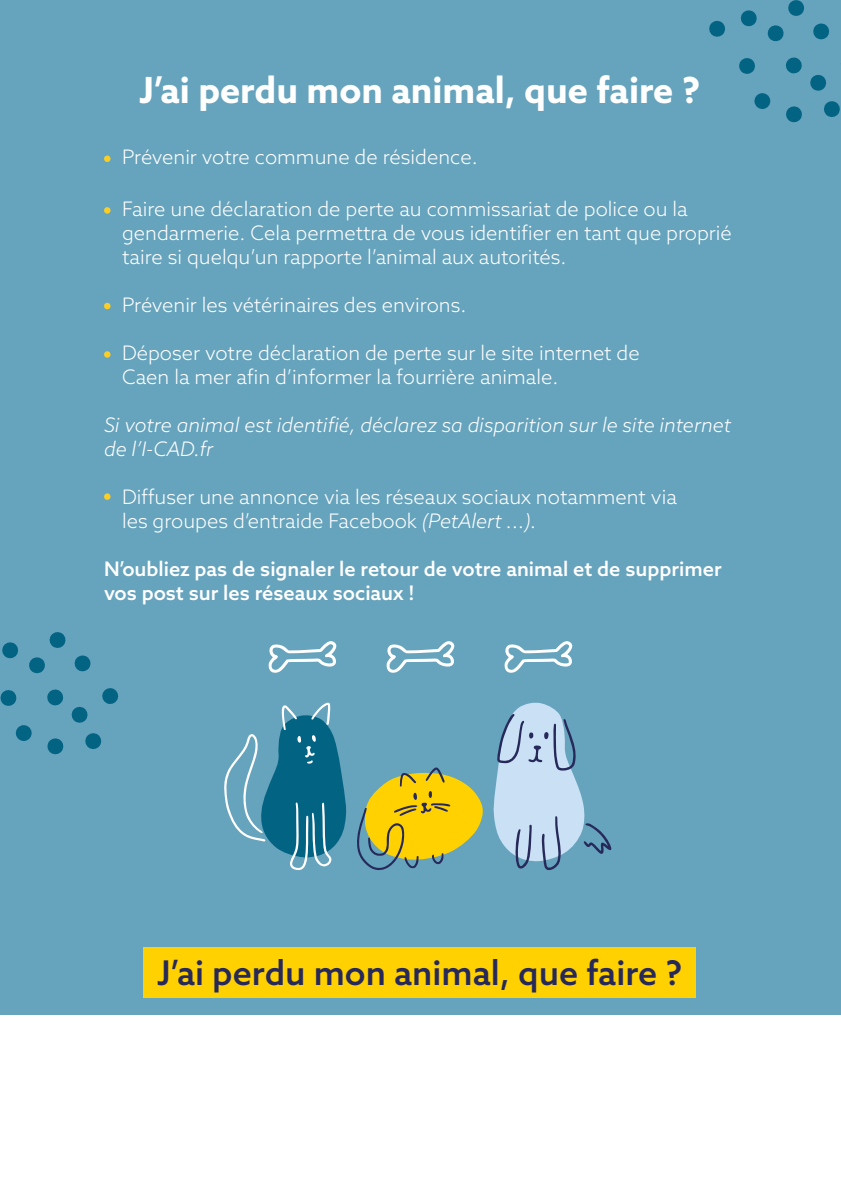
<style>
.page{position:relative;width:841px;height:1192px;background:#fff}
.page>*{position:absolute;margin:0;border:0;box-sizing:border-box;transform-origin:0 0}
.t1{font:700 36px "Azo Sans";color:#fff}
.t2{font:500 34px "Azo Sans";color:#262959}
.t3{font:300 20px/24px "Azo Sans";color:#fff}
.t4{font:500 20px/24px "Azo Sans";color:#fff}
.t5{font:italic 300 20px/24px "Azo Sans";color:#fff}
.s1{font-style:italic}
</style>
<div class="page">
<div style="left:0;top:0;width:840px;height:1014px;background:#66a3bd"></div>
<div style="left:144px;top:947px;width:552px;height:50px;background:#ffd100"></div>
<svg style="left:104px;top:207px;width:6px;height:7px"></svg>
<svg style="left:104px;top:155px;width:6px;height:7px"></svg>
<svg style="left:104px;top:303px;width:6px;height:6px"></svg>
<svg style="left:104px;top:351px;width:6px;height:7px"></svg>
<svg style="left:104px;top:493px;width:6px;height:7px"></svg>
<svg style="left:357px;top:767px;width:126px;height:104px"></svg>
<svg style="left:493px;top:702px;width:118px;height:168px"></svg>
<svg style="left:224px;top:702px;width:122px;height:168px"></svg>
<svg style="left:788px;top:0;width:16px;height:16px"></svg>
<svg style="left:709px;top:20px;width:16px;height:17px"></svg>
<svg style="left:786px;top:106px;width:16px;height:17px"></svg>
<svg style="left:739px;top:58px;width:16px;height:16px"></svg>
<svg style="left:810px;top:74px;width:16px;height:17px"></svg>
<svg style="left:813px;top:23px;width:16px;height:17px"></svg>
<svg style="left:786px;top:57px;width:16px;height:17px"></svg>
<svg style="left:767px;top:25px;width:17px;height:17px"></svg>
<svg style="left:840px;top:55px;width:1px;height:18px"></svg>
<svg style="left:824px;top:101px;width:16px;height:16px"></svg>
<svg style="left:754px;top:93px;width:16px;height:16px"></svg>
<svg style="left:741px;top:10px;width:16px;height:17px"></svg>
<svg style="left:49px;top:632px;width:17px;height:16px"></svg>
<svg style="left:47px;top:738px;width:17px;height:17px"></svg>
<svg style="left:0;top:690px;width:17px;height:16px"></svg>
<svg style="left:71px;top:707px;width:17px;height:16px"></svg>
<svg style="left:74px;top:655px;width:17px;height:17px"></svg>
<svg style="left:47px;top:689px;width:17px;height:17px"></svg>
<svg style="left:29px;top:657px;width:16px;height:17px"></svg>
<svg style="left:102px;top:688px;width:17px;height:16px"></svg>
<svg style="left:85px;top:733px;width:17px;height:16px"></svg>
<svg style="left:15px;top:725px;width:17px;height:16px"></svg>
<svg style="left:2px;top:642px;width:16px;height:17px"></svg>
<svg style="left:386px;top:641px;width:69px;height:32px"></svg>
<svg style="left:268px;top:641px;width:69px;height:32px"></svg>
<svg style="left:504px;top:641px;width:69px;height:32px"></svg>
<h1 class="t1" style="left:139px;top:66px;width:562px">J’ai perdu mon animal, que faire ?</h1>
<p class="t3" style="left:122px;top:145px;width:357px">Prévenir votre commune de résidence.</p>
<p class="t3" style="left:122px;top:197px;width:611px">Faire une déclaration de perte au commissariat de police ou la gendarmerie. Cela permettra de vous identifier en tant que proprié taire si quelqu’un rapporte l’animal aux autorités.</p>
<p class="t3" style="left:122px;top:293px;width:346px">Prévenir les vétérinaires des environs.</p>
<p class="t3" style="left:122px;top:341px;width:519px">Déposer votre déclaration de perte sur le site internet de<br>Caen la mer afin d’informer la fourrière animale.</p>
<p class="t5" style="left:104px;top:413px;width:628px">Si votre animal est identifié, déclarez sa disparition sur le site internet de l’I-CAD.fr</p>
<p class="t3" style="left:122px;top:485px;width:556px">Diffuser une annonce via les réseaux sociaux notamment via les groupes d’entraide Facebook <span class="s1">(PetAlert ...).</span></p>
<p class="t4" style="left:104px;top:556px;width:619px">N’oubliez pas de signaler le retour de votre animal et de supprimer vos post sur les réseaux sociaux !</p>
<h2 class="t2" style="left:157px;top:950px;width:526px">J’ai perdu mon animal, que faire ?</h2>
</div>
